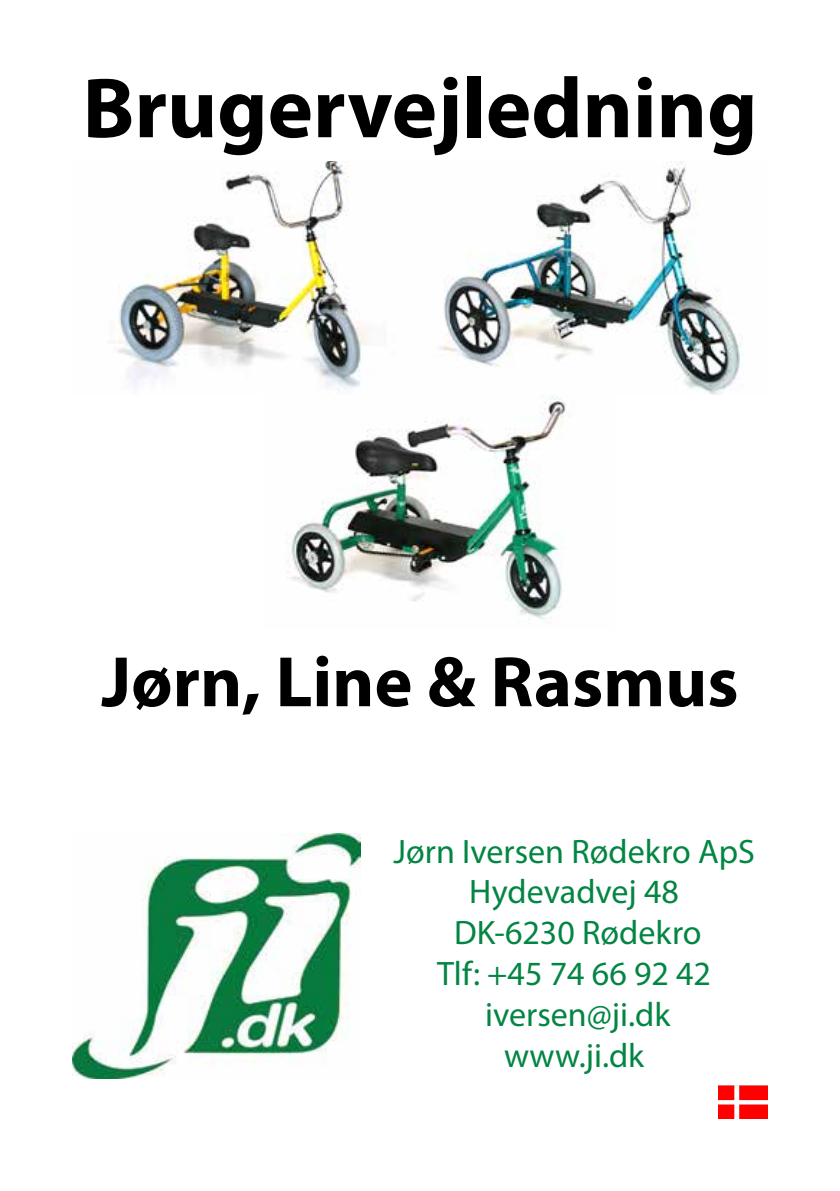
<style>
.page{position:relative;width:840px;height:1191px;background:#fff}
.page>*{position:absolute;margin:0;border:0;box-sizing:border-box;transform-origin:0 0}
.t1{font:700 86px "Myriad Pro";color:#000}
.t2{font:700 72px "Myriad Pro";color:#000}
.t3{font:34px/40.8px "Myriad Pro";color:#038543;text-align:center}
</style>
<div class="page">
<img style="left:72px;top:833px;width:288px;height:245px">
<svg style="left:718px;top:1086px;width:49px;height:33px"></svg>
<img style="left:287px;top:395px;width:283px;height:226px">
<img style="left:118px;top:161px;width:253px;height:229px">
<img style="left:439px;top:161px;width:303px;height:234px">
<h1 class="t1" style="left:82px;top:52px;width:676px">Brugervejledning</h1>
<h2 class="t2" style="left:101px;top:635px;width:638px">Jørn, Line &amp; Rasmus</h2>
<p class="t3" style="left:393px;top:830px;width:363px">Jørn Iversen Rødekro ApS<br>Hydevadvej 48<br>DK-6230 Rødekro<br>Tlf: +45 74 66 92 42 iversen@ji.dk<br>www.ji.dk</p>
</div>
